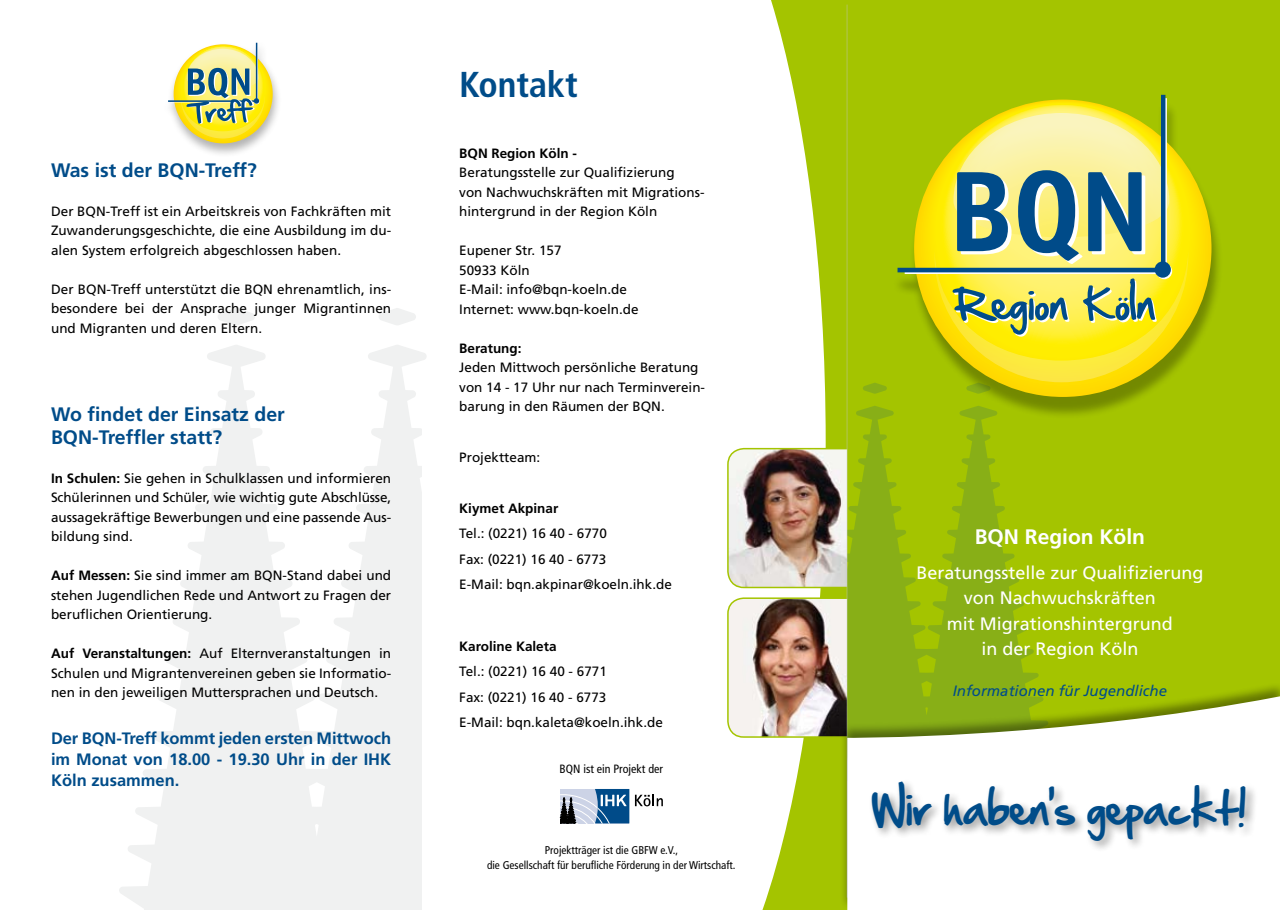
<style>
.page{position:relative;width:1280px;height:910px;background:#fff}
.page>*{position:absolute;margin:0;border:0;box-sizing:border-box;transform-origin:0 0}
.t1{font:39px "Handof Sean";color:#004c89}
.t2{font:700 condensed 36px "Frutiger";color:#004c89}
.t3{font:700 21px "Frutiger";color:#fff}
.t4{font:700 19.5px/22.5px "Frutiger";color:#004c89}
.t5{font:18px/25.5px "Frutiger";color:#fff;text-align:center}
.t6{font:700 16.5px/21px "Frutiger";color:#004c89;text-align:justify}
.t7{font:italic 15px "Frutiger";color:#004c89}
.t8{font:13.5px/19.5px "Frutiger";color:#000}
.t9{font:700 13.5px "Frutiger";color:#000}
.t10{font:condensed 12px "Frutiger";color:#000}
.t11{font:condensed 11.25px/15px "Frutiger";color:#000;text-align:center}
.s1{font-weight:700}
</style>
<div class="page">
<svg style="left:119px;top:308px;width:307px;height:602px;fill:#f0f1f1"></svg>
<div style="left:422px;top:420px;width:177px;height:490px;background:#fff"></div>
<div style="left:740px;top:0;width:107px;height:910px;background:#a4c400"></div>
<svg style="left:737px;top:0;width:89px;height:910px;fill:#fff"></svg>
<img style="left:728px;top:450px;width:119px;height:137px">
<div style="left:727px;top:448px;width:143px;height:140px;border:2px solid #a4c400;border-radius:16px"></div>
<img style="left:730px;top:600px;width:117px;height:137px">
<div style="left:727px;top:597px;width:138px;height:141px;border:2px solid #a4c400;border-radius:16px"></div>
<div style="left:847px;top:0;width:433px;height:682px;background:#a4c400"></div>
<svg style="left:847px;top:383px;width:207px;height:299px;background:#93b70e"></svg>
<div style="left:839px;top:682px;width:441px;height:228px;background:#000;opacity:.4"></div>
<svg style="left:847px;top:696px;width:433px;height:214px"></svg>
<div style="left:868px;top:777px;width:412px;height:96px;background:#000;opacity:.4"></div>
<svg style="left:559px;top:789px;width:70px;height:34px;background:#6e8dac"></svg>
<svg style="left:635px;top:795px;width:28px;height:11px"></svg>
<div style="left:161px;top:39px;width:164px;height:149px;background:#000;opacity:.3"></div>
<svg style="left:174px;top:44px;width:99px;height:99px"></svg>
<hr style="left:256px;top:41px;width:2px;height:61px;background:#fff">
<hr style="left:256px;top:43px;width:1px;height:58px;background:#004b89">
<hr style="left:168px;top:100px;width:89px;height:2px;background:#004b89">
<svg style="left:180px;top:49px;width:85px;height:90px;background:#c3c972"></svg>
<div style="left:892px;top:101px;width:388px;height:404px;background:#000;opacity:.3"></div>
<svg style="left:914px;top:100px;width:297px;height:297px;background:#fddf06"></svg>
<div style="left:1162px;top:98px;width:5px;height:174px;background:#87aac7"></div>
<div style="left:905px;top:269px;width:261px;height:5px;background:#9cb9d1"></div>
<hr style="left:1161px;top:95px;width:4px;height:175px;background:#004b89">
<hr style="left:897px;top:268px;width:268px;height:4px;background:#004b89">
<svg style="left:934px;top:113px;width:254px;height:269px;background:#c2c85d"></svg>
<h3 class="t4" style="left:51px;top:159px;width:207px">Was ist der BQN-Treff?</h3>
<p class="t8" style="left:51px;top:201px;width:342px;text-align:justify">Der BQN-Treff ist ein Arbeitskreis von Fachkräften mit Zuwanderungsgeschichte, die eine Ausbildung im du&shy;alen System erfolgreich abgeschlossen haben.</p>
<p class="t8" style="left:51px;top:279px;width:342px;text-align:justify">Der BQN-Treff unterstützt die BQN ehrenamtlich, ins&shy;besondere bei der Ansprache junger Migrantinnen und Migranten und deren Eltern.</p>
<h3 class="t4" style="left:51px;top:403px;width:235px">Wo findet der Einsatz der<br>BQN-Treffler statt?</h3>
<p class="t8" style="left:51px;top:468px;width:342px;text-align:justify"><span class="s1">In Schulen:</span> Sie gehen in Schulklassen und informieren Schülerinnen und Schüler, wie wichtig gute Abschlüsse, aussagekräftige Bewerbungen und eine passende Aus&shy;bildung sind.</p>
<p class="t8" style="left:51px;top:566px;width:342px;text-align:justify"><span class="s1">Auf Messen:</span> Sie sind immer am BQN-Stand dabei und stehen Jugendlichen Rede und Antwort zu Fragen der beruflichen Orientierung.</p>
<p class="t8" style="left:51px;top:644px;width:342px;text-align:justify"><span class="s1">Auf Veranstaltungen:</span> Auf Elternveranstaltungen in Schulen und Migrantenvereinen geben sie Informatio&shy;nen in den jeweiligen Muttersprachen und Deutsch.</p>
<p class="t6" style="left:51px;top:727px;width:342px">Der BQN-Treff kommt jeden ersten Mittwoch im Monat von 18.00 - 19.30 Uhr in der IHK Köln zusammen.</p>
<h2 class="t2" style="left:459px;top:63px;width:120px">Kontakt</h2>
<p class="t9" style="left:459px;top:145px;width:119px">BQN Region Köln -</p>
<p class="t8" style="left:459px;top:163px;width:247px">Beratungsstelle zur Qualifizierung<br>von Nachwuchskräften mit Migrations&shy;hintergrund in der Region Köln</p>
<p class="t8" style="left:459px;top:241px;width:181px">Eupener Str. 157<br>50933 Köln<br>E-Mail: info@bqn-koeln.de<br>Internet: www.bqn-koeln.de</p>
<p class="t9" style="left:459px;top:340px;width:64px">Beratung:</p>
<p class="t8" style="left:459px;top:358px;width:247px">Jeden Mittwoch persönliche Beratung von 14 - 17 Uhr nur nach Terminverein&shy;barung in den Räumen der BQN.</p>
<p class="t8" style="left:459px;top:447px;width:83px">Projektteam:</p>
<p class="t9" style="left:459px;top:500px;width:101px">Kiymet Akpinar</p>
<p class="t8" style="left:459px;top:520px;width:214px;line-height:25.5px">Tel.: (0221) 16 40 - 6770<br>Fax: (0221) 16 40 - 6773<br>E-Mail: bqn.akpinar@koeln.ihk.de</p>
<p class="t9" style="left:459px;top:638px;width:99px">Karoline Kaleta</p>
<p class="t8" style="left:459px;top:658px;width:205px;line-height:25.5px">Tel.: (0221) 16 40 - 6771<br>Fax: (0221) 16 40 - 6773<br>E-Mail: bqn.kaleta@koeln.ihk.de</p>
<p class="t10" style="left:559px;top:762px;width:105px">BQN ist ein Projekt der</p>
<p class="t11" style="left:487px;top:843px;width:250px">Projektträger ist die GBFW e.V.,<br>die Gesellschaft für berufliche Förderung in der Wirtschaft.</p>
<h3 class="t3" style="left:975px;top:524px;width:172px">BQN Region Köln</h3>
<h3 class="t5" style="left:916px;top:559px;width:289px">Beratungsstelle zur Qualifizierung von Nachwuchskräften<br>mit Migrationshintergrund<br>in der Region Köln</h3>
<p class="t7" style="left:953px;top:682px;width:216px">Informationen für Jugendliche</p>
<h1 class="t1" style="left:872px;top:781px;width:377px">Wir haben's gepackt!</h1>
</div>
